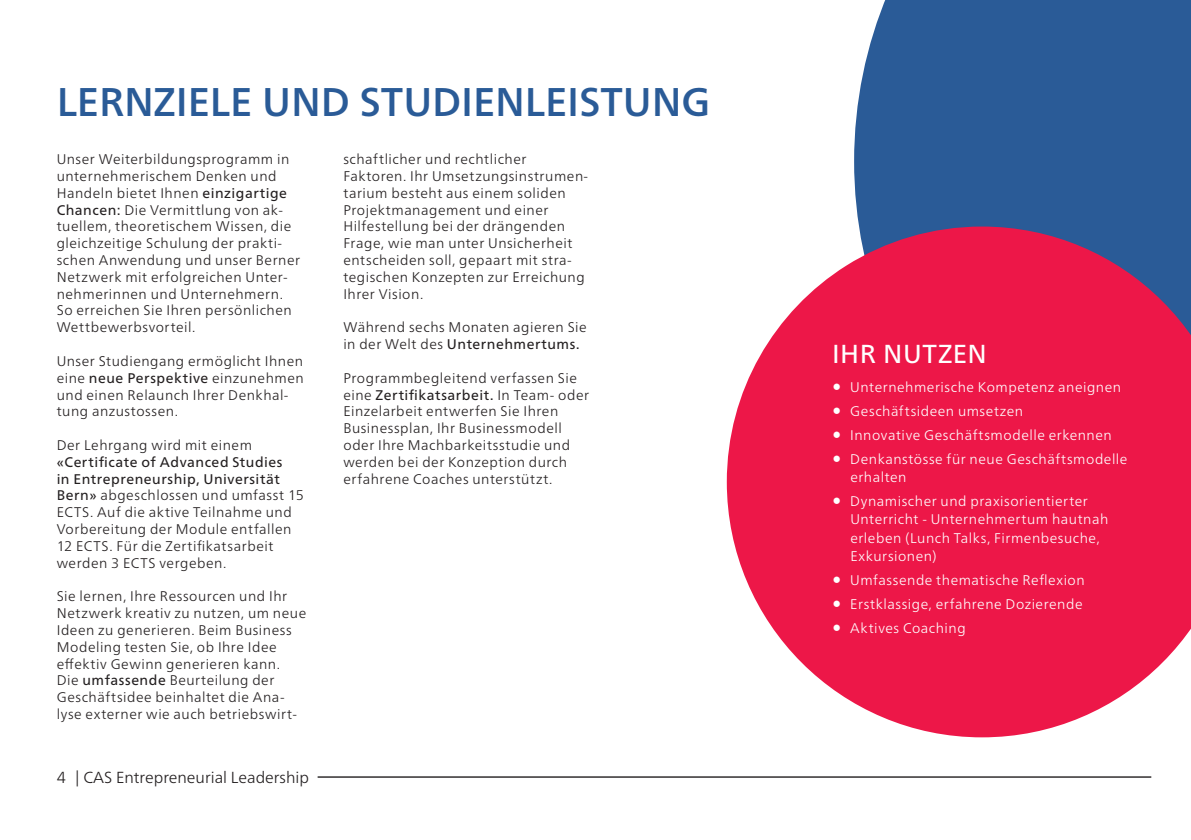
<style>
.page{position:relative;width:1191px;height:840px;background:#fff}
.page>*{position:absolute;margin:0;border:0;box-sizing:border-box;transform-origin:0 0}
.t1{font:500 40px "Frutiger Neue LT Pro";letter-spacing:-.005em;color:#2a5b97}
.t2{font:26px "Frutiger Neue LT Pro";letter-spacing:.015em;color:#fff}
.t3{font:300 16px "Frutiger Neue LT Pro";color:#231f20}
.t4{font:300 14px/16.8px "Frutiger Neue LT Pro";letter-spacing:.035em;color:#231f20}
.t5{font:300 14px/18px "Frutiger Neue LT Pro";letter-spacing:.04em;color:#fff}
.s1{font-weight:400}
.s2{font-family:"Minion Pro";font-weight:400;font-size:24px}
</style>
<div class="page">
<hr style="left:318px;top:775px;width:833px;height:2px;background:#231f20">
<div style="left:854px;top:0;width:337px;height:226px;background:#2a5b97"></div>
<svg style="left:727px;top:226px;width:464px;height:511px;background:#e83a64"></svg>
<p class="t1" style="left:57px;top:78px;width:655px">LERNZIELE UND STUDIENLEISTUNG</p>
<p class="t4" style="left:57px;top:150px;width:245px">Unser Weiterbildungsprogramm in unternehmerischem Denken und Handeln bietet Ihnen <span class="s1">einzigartige Chancen:</span> Die Vermittlung von ak&shy;tuellem, theoretischem Wissen, die gleichzeitige Schulung der prakti&shy;schen Anwendung und unser Berner Netzwerk mit erfolgreichen Unter&shy;nehmerinnen und Unternehmern.<br>So erreichen Sie Ihren persönlichen Wettbewerbsvorteil.</p>
<p class="t4" style="left:57px;top:352px;width:248px">Unser Studiengang ermöglicht Ihnen eine <span class="s1">neue Perspektive</span> einzunehmen und einen Relaunch Ihrer Denkhal&shy;tung anzustossen.</p>
<p class="t4" style="left:57px;top:436px;width:249px">Der Lehrgang wird mit einem <span class="s1">«Certificate of Advanced Studies<br>in Entrepreneurship, Universität<br>Bern»</span> abgeschlossen und umfasst 15<br>ECTS. Auf die aktive Teilnahme und<br>Vorbereitung der Module entfallen<br>12 ECTS. Für die Zertifikatsarbeit werden 3 ECTS vergeben.</p>
<p class="t4" style="left:57px;top:587px;width:251px">Sie lernen, Ihre Ressourcen und Ihr Netzwerk kreativ zu nutzen, um neue Ideen zu generieren. Beim Business Modeling testen Sie, ob Ihre Idee effektiv Gewinn generieren kann.</p>
<p class="t4" style="left:57px;top:671px;width:219px">Die <span class="s1">umfassende</span> Beurteilung der</p>
<p class="t4" style="left:57px;top:688px;width:230px">Geschäftsidee beinhaltet die Ana-</p>
<p class="t4" style="left:57px;top:705px;width:242px">lyse externer wie auch betriebswirt-</p>
<p class="t3" style="left:57px;top:767px;width:254px">4 | CAS Entrepreneurial Leadership</p>
<p class="t4" style="left:343px;top:150px;width:185px">schaftlicher und rechtlicher</p>
<p class="t4" style="left:343px;top:167px;width:246px">Faktoren. Ihr Umsetzungsinstrumen&shy;tarium besteht aus einem soliden<br>Projektmanagement und einer<br>Hilfestellung bei der drängenden<br>Frage, wie man unter Unsicherheit entscheiden soll, gepaart mit stra&shy;tegischen Konzepten zur Erreichung<br>Ihrer Vision.</p>
<p class="t4" style="left:343px;top:318px;width:245px">Während sechs Monaten agieren Sie in der Welt des <span class="s1">Unternehmertums.</span></p>
<p class="t4" style="left:343px;top:369px;width:247px">Programmbegleitend verfassen Sie eine <span class="s1">Zertifikatsarbeit.</span> In Team- oder Einzelarbeit entwerfen Sie Ihren Businessplan, Ihr Businessmodell oder Ihre Machbarkeitsstudie und werden bei der Konzeption durch erfahrene Coaches unterstützt.</p>
<p class="t2" style="left:832px;top:338px;width:156px">IHR NUTZEN</p>
<p class="t5" style="left:832px;top:378px;width:290px"><span class="s2">•</span> Unternehmerische Kompetenz aneignen</p>
<p class="t5" style="left:832px;top:402px;width:192px"><span class="s2">•</span> Geschäftsideen umsetzen</p>
<p class="t5" style="left:832px;top:426px;width:281px"><span class="s2">•</span> Innovative Geschäftsmodelle erkennen</p>
<p class="t5" style="left:850px;top:450px;width:279px;text-indent:-18px"><span class="s2">•</span> Denkanstösse für neue Geschäftsmodelle erhalten</p>
<p class="t5" style="left:850px;top:492px;width:259px;text-indent:-18px"><span class="s2">•</span> Dynamischer und praxisorientierter<br>Unterricht - Unternehmertum hautnah erleben (Lunch Talks, Firmenbesuche,<br>Exkursionen)</p>
<p class="t5" style="left:832px;top:570px;width:254px"><span class="s2">•</span> Umfassende thematische Reflexion</p>
<p class="t5" style="left:832px;top:594px;width:252px"><span class="s2">•</span> Erstklassige, erfahrene Dozierende</p>
<p class="t5" style="left:832px;top:618px;width:135px"><span class="s2">•</span> Aktives Coaching</p>
</div>
